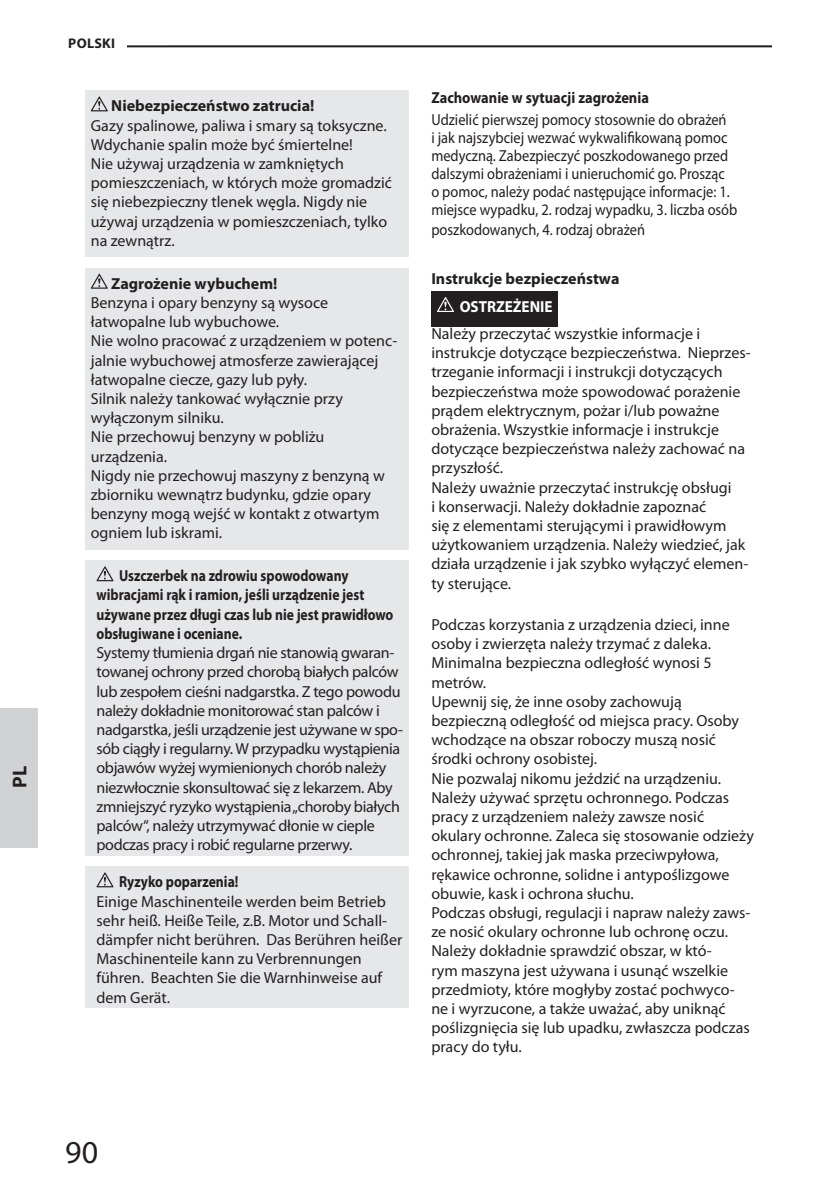
<style>
.page{position:relative;width:840px;height:1191px;background:#fff}
.page>*{position:absolute;margin:0;border:0;box-sizing:border-box;transform-origin:0 0}
.t1{font:32px "Myriad Pro";color:#231f20}
.t2{font:700 20px "Myriad Pro";color:#231f20}
.t3{font:16px/19.2px "Myriad Pro";color:#231f20}
.t4{font:16px/19.2px "Myriad Pro";letter-spacing:-.02em;color:#231f20}
.t5{font:16px/18px "Myriad Pro";color:#231f20;scale:.9 1}
.t6{font:700 16px/19.2px "Myriad Pro";color:#231f20;scale:.85 1}
.t7{font:700 16px "Myriad Pro";color:#231f20}
.t8{font:700 16px "Myriad Pro";color:#231f20;scale:.9 1}
.t9{font:700 16px "Myriad Pro";color:#fff;scale:.95 1}
.t10{font:700 14px "Myriad Pro";letter-spacing:.02em;color:#231f20}
</style>
<div class="page">
<hr style="left:68px;top:45px;width:703px;height:2px;background:#231f20">
<div style="left:57px;top:26px;width:69px;height:36px;background:#fff"></div>
<div style="left:0;top:708px;width:38px;height:138px;background:#d1d2d4"></div>
<div style="left:85px;top:91px;width:323px;height:166px;background:#e6e7e9"></div>
<svg style="left:91px;top:96px;width:17px;height:15px"></svg>
<div style="left:85px;top:268px;width:323px;height:282px;background:#e6e7e9"></div>
<svg style="left:91px;top:274px;width:17px;height:15px"></svg>
<div style="left:85px;top:560px;width:323px;height:296px;background:#e6e7e9"></div>
<svg style="left:96px;top:566px;width:17px;height:15px"></svg>
<div style="left:85px;top:866px;width:323px;height:142px;background:#e6e7e9"></div>
<svg style="left:96px;top:872px;width:17px;height:15px"></svg>
<div style="left:431px;top:291px;width:127px;height:36px;background:#231f20"></div>
<svg style="left:437px;top:297px;width:17px;height:15px"></svg>
<p class="t2" style="left:7px;top:788px;width:24px;rotate:-90deg">PL</p>
<p class="t10" style="left:68px;top:34px;width:48px">POLSKI</p>
<p class="t7" style="left:111px;top:96px;width:204px">Niebezpieczeństwo zatrucia!</p>
<p class="t3" style="left:91px;top:115px;width:302px">Gazy spalinowe, paliwa i smary są toksyczne.<br>Wdychanie spalin może być śmiertelne!<br>Nie używaj urządzenia w zamkniętych pomieszczeniach, w których może gromadzić się niebezpieczny tlenek węgla. Nigdy nie używaj urządzenia w pomieszczeniach, tylko na zewnątrz.</p>
<p class="t7" style="left:111px;top:273px;width:168px">Zagrożenie wybuchem!</p>
<p class="t3" style="left:91px;top:293px;width:308px">Benzyna i opary benzyny są wysoce łatwopalne lub wybuchowe.<br>Nie wolno pracować z urządzeniem w potenc&shy;jalnie wybuchowej atmosferze zawierającej łatwopalne ciecze, gazy lub pyły.<br>Silnik należy tankować wyłącznie przy wyłączonym silniku.<br>Nie przechowuj benzyny w pobliżu urządzenia.<br>Nigdy nie przechowuj maszyny z benzyną w zbiorniku wewnątrz budynku, gdzie opary benzyny mogą wejść w kontakt z otwartym ogniem lub iskrami.</p>
<p class="t6" style="left:96px;top:566px;width:351px;text-indent:23px">Uszczerbek na zdrowiu spowodowany wibracjami rąk i ramion, jeśli urządzenie jest używane przez długi czas lub nie jest prawidłowo obsługiwane i oceniane.</p>
<p class="t4" style="left:96px;top:643px;width:308px">Systemy tłumienia drgań nie stanowią gwaran&shy;towanej ochrony przed chorobą białych palców lub zespołem cieśni nadgarstka. Z tego powodu należy dokładnie monitorować stan palców i nadgarstka, jeśli urządzenie jest używane w spo&shy;sób ciągły i regularny. W przypadku wystąpienia objawów wyżej wymienionych chorób należy niezwłocznie skonsultować się z lekarzem. Aby zmniejszyć ryzyko wystąpienia „choroby białych palców“, należy utrzymywać dłonie w cieple podczas pracy i robić regularne przerwy.</p>
<p class="t6" style="left:119px;top:872px;width:142px">Ryzyko poparzenia!</p>
<p class="t3" style="left:96px;top:891px;width:307px">Einige Maschinenteile werden beim Betrieb sehr heiß. Heiße Teile, z.B. Motor und Schall&shy;dämpfer nicht berühren. Das Berühren heißer Maschinenteile kann zu Verbrennungen führen. Beachten Sie die Warnhinweise auf dem Gerät.</p>
<p class="t8" style="left:431px;top:87px;width:243px">Zachowanie w sytuacji zagrożenia</p>
<p class="t5" style="left:431px;top:111px;width:341px">Udzielić pierwszej pomocy stosownie do obrażeń<br>i jak najszybciej wezwać wykwalifikowaną pomoc medyczną. Zabezpieczyć poszkodowanego przed dalszymi obrażeniami i unieruchomić go. Prosząc<br>o pomoc, należy podać następujące informacje: 1. miejsce wypadku, 2. rodzaj wypadku, 3. liczba osób</p>
<p class="t5" style="left:431px;top:221px;width:239px">poszkodowanych, 4. rodzaj obrażeń</p>
<p class="t7" style="left:431px;top:268px;width:189px">Instrukcje bezpieczeństwa</p>
<p class="t9" style="left:459px;top:296px;width:99px">OSTRZEŻENIE</p>
<p class="t3" style="left:431px;top:324px;width:320px">Należy przeczytać wszystkie informacje i instrukcje dotyczące bezpieczeństwa. Nieprzes&shy;trzeganie informacji i instrukcji dotyczących bezpieczeństwa może spowodować porażenie prądem elektrycznym, pożar i/lub poważne obrażenia. Wszystkie informacje i instrukcje dotyczące bezpieczeństwa należy zachować na przyszłość.<br>Należy uważnie przeczytać instrukcję obsługi<br>i konserwacji. Należy dokładnie zapoznać<br>się z elementami sterującymi i prawidłowym użytkowaniem urządzenia. Należy wiedzieć, jak działa urządzenie i jak szybko wyłączyć elemen&shy;ty sterujące.</p>
<p class="t3" style="left:431px;top:614px;width:324px">Podczas korzystania z urządzenia dzieci, inne osoby i zwierzęta należy trzymać z daleka.<br>Minimalna bezpieczna odległość wynosi 5 metrów.<br>Upewnij się, że inne osoby zachowują bezpieczną odległość od miejsca pracy. Osoby wchodzące na obszar roboczy muszą nosić środki ochrony osobistej.<br>Nie pozwalaj nikomu jeździć na urządzeniu.<br>Należy używać sprzętu ochronnego. Podczas pracy z urządzeniem należy zawsze nosić okulary ochronne. Zaleca się stosowanie odzieży ochronnej, takiej jak maska przeciwpyłowa, rękawice ochronne, solidne i antypoślizgowe obuwie, kask i ochrona słuchu.<br>Podczas obsługi, regulacji i napraw należy zaws&shy;ze nosić okulary ochronne lub ochronę oczu.<br>Należy dokładnie sprawdzić obszar, w któ-<br>rym maszyna jest używana i usunąć wszelkie przedmioty, które mogłyby zostać pochwyco&shy;ne i wyrzucone, a także uważać, aby uniknąć poślizgnięcia się lub upadku, zwłaszcza podczas pracy do tyłu.</p>
<h1 class="t1" style="left:65px;top:1132px;width:34px">90</h1>
</div>
